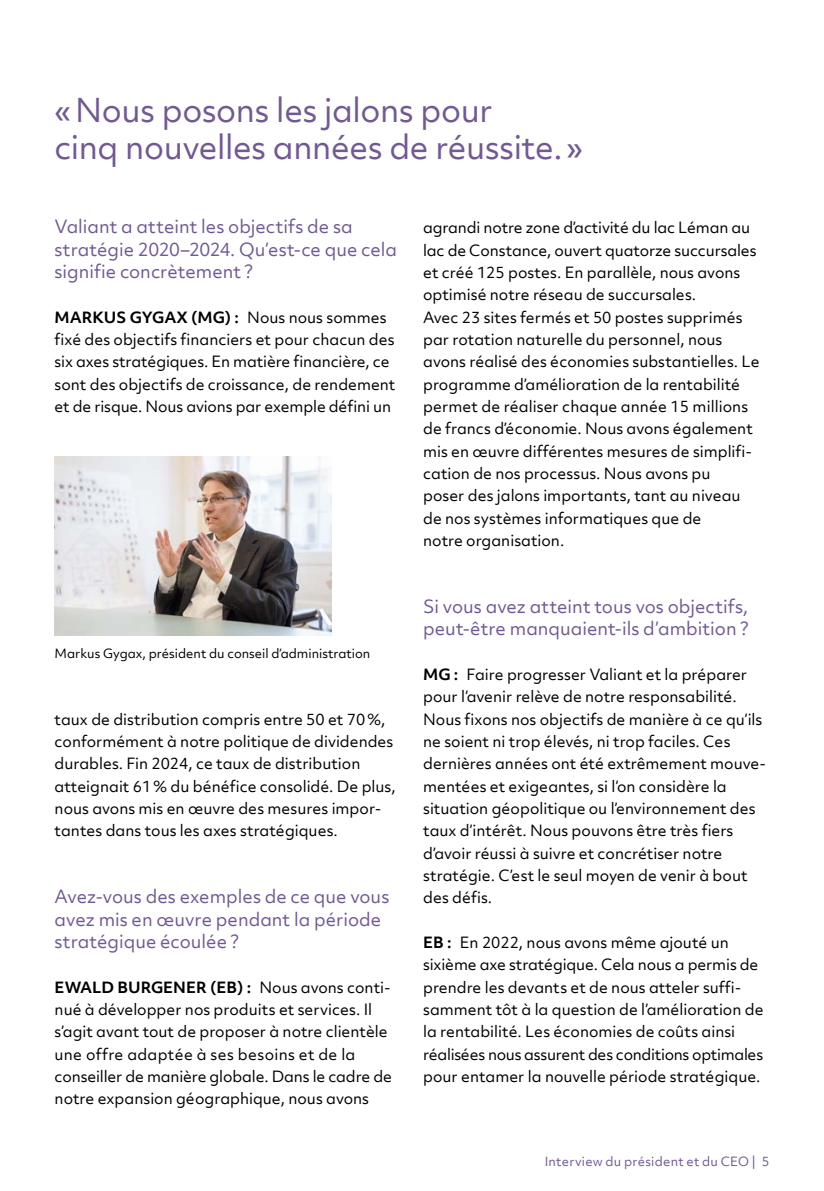
<style>
.page{position:relative;width:824px;height:1191px;background:#fff}
.page>*{position:absolute;margin:0;border:0;box-sizing:border-box;transform-origin:0 0}
.Valiant_KB24_Titel_H1_18pt{font:31.5px/37.8px "Objektiv Mk 2";letter-spacing:-.01em;color:#715995}
.Valiant_KB24_Titel_H3_10pt{font:17.5px/22.4px "Objektiv Mk 2";color:#715995}
.Valiant_KB24_Fliesstext_8_5pt_Flattersat{font:14.88px/22.4px "Objektiv Mk 2";color:#000}
.Valiant_KB24_Fliesstext_7pt_Flattersatz{font:12.25px "Objektiv Mk 2";color:#000}
.Valiant_KB24_Pagina{font:12.25px "Objektiv Mk 2";letter-spacing:.02em;color:#715995}
.s1{font-weight:700}
</style>
<div class="page">
<img style="left:55px;top:456px;width:276px;height:179px">
<p class="Valiant_KB24_Titel_H1_18pt" style="left:55px;top:91px;width:530px">«Nous posons les jalons pour<br>cinq nouvelles années de réussite.»</p>
<p class="Valiant_KB24_Titel_H3_10pt" style="left:55px;top:215px;width:344px">Valiant a atteint les objectifs de sa stratégie 2020–2024. Qu’est-ce que cela signifie concrètement ?</p>
<p class="Valiant_KB24_Fliesstext_8_5pt_Flattersat" style="left:55px;top:306px;width:342px"><span class="s1">MARKUS GYGAX (MG) :</span> Nous nous sommes fixé des objectifs financiers et pour chacun des six axes stratégiques. En matière financière, ce sont des objectifs de croissance, de rendement et de risque. Nous avions par exemple défini un</p>
<p class="Valiant_KB24_Fliesstext_7pt_Flattersatz" style="left:55px;top:645px;width:317px">Markus Gygax, président du conseil d’administration</p>
<p class="Valiant_KB24_Fliesstext_8_5pt_Flattersat" style="left:55px;top:707px;width:342px">taux de distribution compris entre 50 et 70%, conformément à notre politique de dividendes durables. Fin 2024, ce taux de distribution atteignait 61% du bénéfice consolidé. De plus, nous avons mis en œuvre des mesures impor&shy;tantes dans tous les axes stratégiques.</p>
<p class="Valiant_KB24_Titel_H3_10pt" style="left:55px;top:885px;width:336px">Avez-vous des exemples de ce que vous avez mis en œuvre pendant la période stratégique écoulée ?</p>
<p class="Valiant_KB24_Fliesstext_8_5pt_Flattersat" style="left:55px;top:975px;width:339px"><span class="s1">EWALD BURGENER (EB) :</span> Nous avons conti&shy;nué à développer nos produits et services. Il s’agit avant tout de proposer à notre clientèle une offre adaptée à ses besoins et de la conseiller de manière globale. Dans le cadre de notre expansion géographique, nous avons</p>
<p class="Valiant_KB24_Fliesstext_8_5pt_Flattersat" style="left:423px;top:216px;width:338px">agrandi notre zone d’activité du lac Léman au lac de Constance, ouvert quatorze succursales et créé 125 postes. En parallèle, nous avons optimisé notre réseau de succursales.<br>Avec 23 sites fermés et 50 postes supprimés par rotation naturelle du personnel, nous avons réalisé des économies substantielles. Le programme d’amélioration de la rentabilité permet de réaliser chaque année 15 millions de francs d’économie. Nous avons également mis en œuvre différentes mesures de simplifi&shy;cation de nos processus. Nous avons pu<br>poser des jalons importants, tant au niveau de nos systèmes informatiques que de<br>notre organisation.</p>
<p class="Valiant_KB24_Titel_H3_10pt" style="left:423px;top:595px;width:327px">Si vous avez atteint tous vos objectifs, peut-être manquaient-ils d’ambition ?</p>
<p class="Valiant_KB24_Fliesstext_8_5pt_Flattersat" style="left:423px;top:663px;width:344px"><span class="s1">MG :</span> Faire progresser Valiant et la préparer pour l’avenir relève de notre responsabilité.<br>Nous fixons nos objectifs de manière à ce qu’ils ne soient ni trop élevés, ni trop faciles. Ces dernières années ont été extrêmement mouve&shy;mentées et exigeantes, si l’on considère la situation géopolitique ou l’environnement des taux d’intérêt. Nous pouvons être très fiers d’avoir réussi à suivre et concrétiser notre stratégie. C’est le seul moyen de venir à bout des défis.</p>
<p class="Valiant_KB24_Fliesstext_8_5pt_Flattersat" style="left:423px;top:931px;width:342px"><span class="s1">EB :</span> En 2022, nous avons même ajouté un sixième axe stratégique. Cela nous a permis de prendre les devants et de nous atteler suffi&shy;samment tôt à la question de l’amélioration de la rentabilité. Les économies de coûts ainsi réalisées nous assurent des conditions optimales pour entamer la nouvelle période stratégique.</p>
<p class="Valiant_KB24_Pagina" style="left:544px;top:1153px;width:226px">Interview du président et du CEO | 5</p>
</div>
